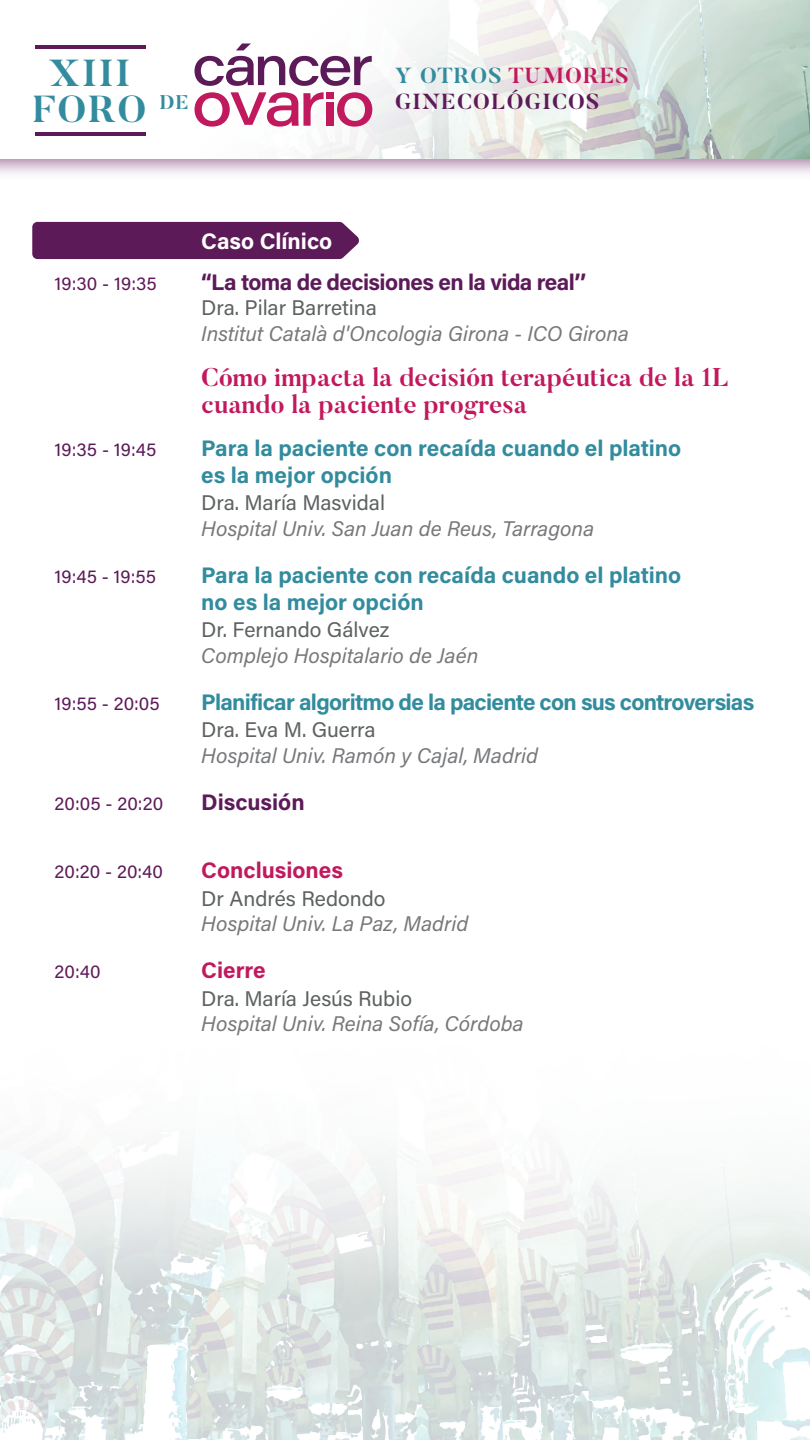
<style>
.page{position:relative;width:810px;height:1440px;background:#fff}
.page>*{position:absolute;margin:0;border:0;box-sizing:border-box;transform-origin:0 0}
.t1{font:700 37.42px "Butler";letter-spacing:.055em;color:#328c9e}
.t2{font:700 25.5px/27px "Butler";color:#c1195d}
.t3{font:700 22.5px/27px "Acumin Pro";letter-spacing:-.005em;color:#328c9e}
.t4{font:700 22.5px "Acumin Pro";letter-spacing:-.03em;color:#328c9e}
.t5{font:700 22.5px "Acumin Pro";letter-spacing:-.025em;color:#5d1a59}
.t6{font:700 22.5px "Acumin Pro";color:#c1195d}
.t7{font:700 22.5px "Acumin Pro";color:#fff}
.t8{font:700 22.5px "Acumin Pro";color:#5d1a59}
.t9{font:700 21.67px/26px "Butler";letter-spacing:.055em;color:#5d1a59}
.t10{font:italic 21.15px "Acumin Pro";color:#76787b}
.t11{font:21.15px "Acumin Pro";color:#5d6162}
.t12{font:700 19.73px "Butler";color:#328c9e}
.t13{font:18.83px "Acumin Pro";letter-spacing:.005em;color:#5d1a59}
.s1{color:#328c9e}
.s2{color:#c1195d}
</style>
<div class="page">
<img style="left:0;top:1292px;width:810px;height:148px">
<svg style="left:0;top:1156px;width:810px;height:136px"></svg>
<svg style="left:35px;top:0;width:775px;height:158px"></svg>
<hr style="left:36px;top:132px;width:110px;height:4px;background:#5d1a59">
<hr style="left:36px;top:45px;width:110px;height:4px;background:#5d1a59">
<svg style="left:236px;top:43px;width:15px;height:7px"></svg>
<svg style="left:195px;top:56px;width:177px;height:30px"></svg>
<svg style="left:195px;top:92px;width:129px;height:35px"></svg>
<svg style="left:337px;top:92px;width:35px;height:35px"></svg>
<div style="left:327px;top:92px;width:7px;height:7px;background:#c1195d"></div>
<div style="left:327px;top:102px;width:7px;height:24px;background:#c1195d"></div>
<div style="left:32px;top:222px;width:327px;height:37px;background:#5d1a59"></div>
<h1 class="t1" style="left:49px;top:49px;width:83px">XIII</h1>
<p class="t9" style="left:395px;top:63px;width:235px"><span class="s1">Y OTROS</span> <span class="s2">TUMORES<br></span>GINECOLÓGICOS</p>
<p class="t12" style="left:160px;top:89px;width:31px">DE</p>
<h1 class="t1" style="left:33px;top:85px;width:115px">FORO</h1>
<p class="t7" style="left:201px;top:225px;width:133px">Caso Clínico</p>
<p class="t13" style="left:55px;top:270px;width:104px">19:30 - 19:35</p>
<p class="t5" style="left:201px;top:266px;width:386px">“La toma de decisiones en la vida real’’</p>
<p class="t11" style="left:201px;top:293px;width:177px">Dra. Pilar Barretina</p>
<p class="t10" style="left:201px;top:319px;width:429px">Institut Català d'Oncologia Girona - ICO Girona</p>
<p class="t2" style="left:201px;top:364px;width:529px">Cómo impacta la decisión terapéutica de la 1L cuando la paciente progresa</p>
<p class="t13" style="left:55px;top:436px;width:103px">19:35 - 19:45</p>
<p class="t3" style="left:201px;top:433px;width:482px">Para la paciente con recaída cuando el platino es la mejor opción</p>
<p class="t11" style="left:201px;top:488px;width:185px">Dra. María Masvidal</p>
<p class="t10" style="left:201px;top:514px;width:394px">Hospital Univ. San Juan de Reus, Tarragona</p>
<p class="t13" style="left:55px;top:563px;width:103px">19:45 - 19:55</p>
<p class="t3" style="left:201px;top:560px;width:482px">Para la paciente con recaída cuando el platino no es la mejor opción</p>
<p class="t11" style="left:201px;top:615px;width:190px">Dr. Fernando Gálvez</p>
<p class="t10" style="left:201px;top:641px;width:279px">Complejo Hospitalario de Jaén</p>
<p class="t13" style="left:55px;top:690px;width:107px">19:55 - 20:05</p>
<p class="t4" style="left:201px;top:686px;width:554px">Planificar algoritmo de la paciente con sus controversias</p>
<p class="t11" style="left:201px;top:715px;width:176px">Dra. Eva M. Guerra</p>
<p class="t10" style="left:201px;top:741px;width:338px">Hospital Univ. Ramón y Cajal, Madrid</p>
<p class="t13" style="left:55px;top:790px;width:110px">20:05 - 20:20</p>
<p class="t8" style="left:201px;top:786px;width:105px">Discusión</p>
<p class="t13" style="left:55px;top:859px;width:110px">20:20 - 20:40</p>
<p class="t6" style="left:201px;top:854px;width:143px">Conclusiones</p>
<p class="t11" style="left:201px;top:884px;width:186px">Dr Andrés Redondo</p>
<p class="t10" style="left:201px;top:909px;width:269px">Hospital Univ. La Paz, Madrid</p>
<p class="t13" style="left:55px;top:958px;width:47px">20:40</p>
<p class="t6" style="left:201px;top:954px;width:66px">Cierre</p>
<p class="t11" style="left:201px;top:984px;width:212px">Dra. María Jesús Rubio</p>
<p class="t10" style="left:201px;top:1009px;width:324px">Hospital Univ. Reina Sofía, Córdoba</p>
</div>
